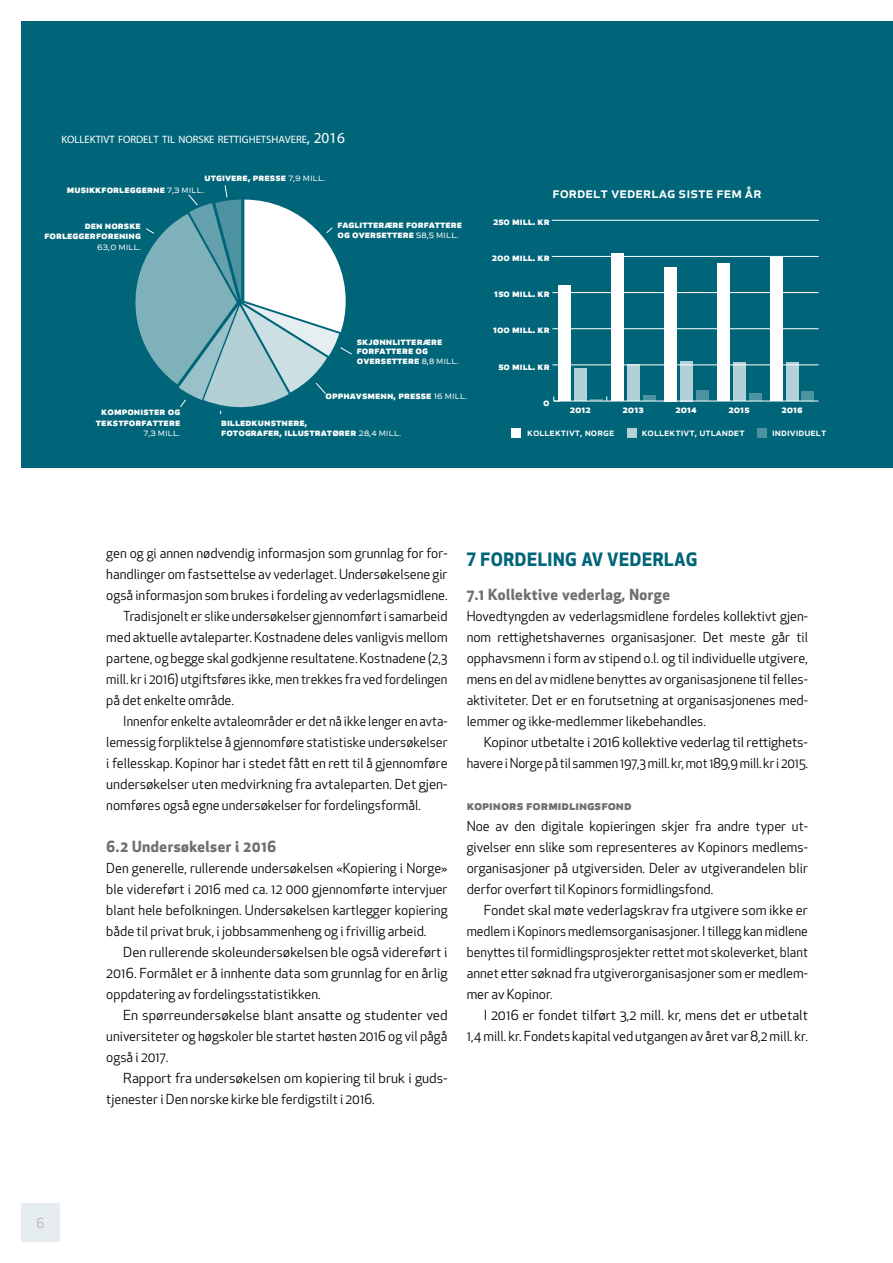
<style>
.page{position:relative;width:893px;height:1263px;background:#fff}
.page>*{position:absolute;margin:0;border:0;box-sizing:border-box;transform-origin:0 0}
.t1{font:700 18px "Apex New";letter-spacing:.03em;color:#006578}
.t2{font:500 15.3px "Apex New";color:#fff}
.t3{font:700 15px "Apex New";letter-spacing:.03em;color:#706f6f}
.t4{font:13.5px/21px "Apex New";color:#000;text-align:justify}
.t5{font:13.5px/21px "Apex New";color:#000;text-align:justify;scale:1.04 1}
.t6{font:13.5px "Apex New";color:#000;scale:.96 1}
.t7{font:700 13.5px "Apex New";color:#706f6f}
.t8{font:13.5px "Apex New";color:#b3b2b2}
.t9{font:700 10.65px/10.4px "Apex New";letter-spacing:.005em;color:#fff}
.t10{font:500 10.65px "Apex New";color:#fff}
.t11{font:10.65px "Apex New";letter-spacing:.005em;color:#fff}
.s1{font-size:15.3px}
.s2{font-weight:400}
</style>
<div class="page">
<div style="left:21px;top:1203px;width:39px;height:39px;background:#e5edf0"></div>
<div style="left:21px;top:21px;width:872px;height:447px;background:#006578"></div>
<div style="left:511px;top:429px;width:10px;height:9px;background:#fff"></div>
<div style="left:627px;top:429px;width:10px;height:9px;background:#b2d0d6"></div>
<div style="left:758px;top:429px;width:9px;height:9px;background:#4c92a0"></div>
<hr style="left:554px;top:401px;width:264px;height:1px;background:#fff">
<svg style="left:553px;top:396px;width:7px;height:6px"></svg>
<hr style="left:552px;top:365px;width:266px;height:1px;background:#fff">
<hr style="left:552px;top:328px;width:266px;height:1px;background:#fff">
<hr style="left:552px;top:292px;width:266px;height:1px;background:#fff">
<hr style="left:552px;top:256px;width:267px;height:1px;background:#fff">
<hr style="left:552px;top:220px;width:267px;height:1px;background:#fff">
<svg style="left:590px;top:396px;width:17px;height:5px"></svg>
<div style="left:643px;top:396px;width:12px;height:5px;background:#4c92a0"></div>
<div style="left:696px;top:391px;width:12px;height:10px;background:#4c92a0"></div>
<div style="left:749px;top:393px;width:12px;height:8px;background:#4c92a0"></div>
<div style="left:802px;top:391px;width:12px;height:10px;background:#4c92a0"></div>
<div style="left:574px;top:369px;width:13px;height:32px;background:#b2d0d6"></div>
<div style="left:627px;top:364px;width:13px;height:37px;background:#b2d0d6"></div>
<div style="left:680px;top:361px;width:12px;height:40px;background:#b2d0d6"></div>
<div style="left:733px;top:362px;width:12px;height:39px;background:#b2d0d6"></div>
<div style="left:786px;top:362px;width:12px;height:39px;background:#b2d0d6"></div>
<div style="left:558px;top:285px;width:13px;height:116px;background:#fff"></div>
<div style="left:611px;top:254px;width:13px;height:147px;background:#fff"></div>
<div style="left:664px;top:267px;width:13px;height:134px;background:#fff"></div>
<div style="left:717px;top:264px;width:13px;height:137px;background:#fff"></div>
<div style="left:770px;top:258px;width:12px;height:143px;background:#fff"></div>
<svg style="left:135px;top:185px;width:217px;height:229px"></svg>
<p class="t10" style="left:61px;top:133px;width:285px">KOLLEKTIVT FORDELT TIL NORSKE RETTIGHETSHAVERE<span class="s1">, 2016</span></p>
<p class="t9" style="left:204px;top:171px;width:122px">utgivere, presse <span class="s2">7,9 mill.</span></p>
<p class="t9" style="left:67px;top:183px;width:139px">musikkforleggerne <span class="s2">7,3 mill.</span></p>
<p class="t9" style="left:338px;top:218px;width:126px">faglitterære forfattere og oversettere <span class="s2">58,5 mill.</span></p>
<p class="t9" style="left:44px;top:219px;width:98px;text-align:right">den norske forleggerforening</p>
<p class="t11" style="left:97px;top:239px;width:45px">63,0 mill.</p>
<p class="t9" style="left:96px;top:406px;width:86px;text-align:center">komponister og tekstforfattere</p>
<p class="t11" style="left:144px;top:426px;width:38px">7,3 mill.</p>
<p class="t9" style="left:357px;top:331px;width:103px;line-height:19.5px">skjønnlitterære oversettere <span class="s2">8,8 mill.</span></p>
<p class="t9" style="left:326px;top:390px;width:143px">opphavsmenn, presse <span class="s2">16 mill.</span></p>
<p class="t9" style="left:221px;top:416px;width:181px;line-height:9.9px">billedkunstnere,<br>fotografer, illustratører <span class="s2">28,4 mill.</span></p>
<p class="t9" style="left:357px;top:344px;width:73px">forfattere og</p>
<p class="t2" style="left:552px;top:182px;width:211px">fordelt vederlag siste fem år</p>
<p class="t9" style="left:493px;top:215px;width:58px">250 mill. kr</p>
<p class="t9" style="left:492px;top:252px;width:59px">200 mill. kr</p>
<p class="t9" style="left:494px;top:288px;width:57px">150 mill. kr</p>
<p class="t9" style="left:493px;top:324px;width:58px">100 mill. kr</p>
<p class="t9" style="left:498px;top:360px;width:53px">50 mill. kr</p>
<p class="t9" style="left:543px;top:396px;width:8px">0</p>
<p class="t9" style="left:570px;top:404px;width:23px">2012</p>
<p class="t9" style="left:623px;top:404px;width:23px">2013</p>
<p class="t9" style="left:675px;top:404px;width:23px">2014</p>
<p class="t9" style="left:728px;top:404px;width:23px">2015</p>
<p class="t9" style="left:781px;top:404px;width:23px">2016</p>
<p class="t10" style="left:527px;top:425px;width:89px">kollektivt, norge</p>
<p class="t10" style="left:642px;top:425px;width:104px">kollektivt, utlandet</p>
<p class="t10" style="left:772px;top:425px;width:56px">individuelt</p>
<p class="t8" style="left:37px;top:1214px;width:9px">6</p>
<p class="t4" style="left:106px;top:543px;width:343px">gen og gi annen nødvendig informasjon som grunnlag for for-</p>
<p class="t4" style="left:106px;top:564px;width:343px">handlinger om fastsettelse av vederlaget. Undersøkelsene gir</p>
<p class="t4" style="left:106px;top:585px;width:343px">også informasjon som brukes i fordeling av vederlagsmidlene.</p>
<p class="t4" style="left:123px;top:606px;width:326px">Tradisjonelt er slike undersøkelser gjennomført i samarbeid</p>
<p class="t4" style="left:106px;top:627px;width:343px">med aktuelle avtaleparter. Kostnadene deles vanligvis mellom</p>
<p class="t4" style="left:106px;top:648px;width:343px">partene, og begge skal godkjenne resultatene. Kostnadene (2,3</p>
<p class="t4" style="left:106px;top:669px;width:343px">mill. kr i 2016) utgiftsføres ikke, men trekkes fra ved fordelingen</p>
<p class="t4" style="left:106px;top:690px;width:129px">på det enkelte område.</p>
<p class="t6" style="left:123px;top:713px;width:339px">Innenfor enkelte avtaleområder er det nå ikke lenger en avta-</p>
<p class="t4" style="left:106px;top:732px;width:343px">lemessig forpliktelse å gjennomføre statistiske undersøkelser</p>
<p class="t4" style="left:106px;top:753px;width:343px">i fellesskap. Kopinor har i stedet fått en rett til å gjennomføre</p>
<p class="t4" style="left:106px;top:774px;width:343px">undersøkelser uten medvirkning fra avtaleparten. Det gjen-</p>
<p class="t4" style="left:106px;top:795px;width:316px">nomføres også egne undersøkelser for fordelingsformål.</p>
<p class="t3" style="left:106px;top:836px;width:172px">6.2 Undersøkelser i 2016</p>
<p class="t4" style="left:106px;top:858px;width:343px">Den generelle, rullerende undersøkelsen «Kopiering i Norge» ble videreført i 2016 med ca. 12 000 gjennomførte intervjuer blant hele befolkningen. Undersøkelsen kartlegger kopiering både til privat bruk, i jobbsammenheng og i frivillig arbeid.</p>
<p class="t5" style="left:106px;top:942px;width:330px;text-indent:17px">Den rullerende skoleundersøkelsen ble også videreført i 2016. Formålet er å innhente data som grunnlag for en årlig oppdatering av fordelingsstatistikken.</p>
<p class="t5" style="left:106px;top:1005px;width:330px;text-indent:17px">En spørreundersøkelse blant ansatte og studenter ved universiteter og høgskoler ble startet høsten 2016 og vil pågå også i 2017.</p>
<p class="t5" style="left:106px;top:1068px;width:330px;text-indent:17px">Rapport fra undersøkelsen om kopiering til bruk i guds&shy;tjenester i Den norske kirke ble ferdigstilt i 2016.</p>
<h1 class="t1" style="left:467px;top:546px;width:232px">7 FORDELING AV VEDERLAG</h1>
<p class="t3" style="left:467px;top:584px;width:205px">7.1 Kollektive vederlag, Norge</p>
<p class="t4" style="left:467px;top:606px;width:343px">Hovedtyngden av vederlagsmidlene fordeles kollektivt gjen&shy;nom rettighetshavernes organisasjoner. Det meste går til opphavsmenn i form av stipend o.l. og til individuelle utgivere, mens en del av midlene benyttes av organisasjonene til felles&shy;aktiviteter. Det er en forutsetning at organisasjonenes med&shy;lemmer og ikke-medlemmer likebehandles.</p>
<p class="t5" style="left:467px;top:732px;width:330px;text-align:right">Kopinor utbetalte i 2016 kollektive vederlag til rettighets&shy;havere i Norge på til sammen 197,3 mill. kr, mot 189,9 mill. kr i 2015.</p>
<p class="t7" style="left:467px;top:795px;width:166px">Kopinors formidlingsfond</p>
<p class="t4" style="left:467px;top:816px;width:343px">Noe av den digitale kopieringen skjer fra andre typer ut&shy;givelser enn slike som representeres av Kopinors medlems&shy;organisasjoner på utgiversiden. Deler av utgiverandelen blir derfor overført til Kopinors formidlingsfond.</p>
<p class="t4" style="left:467px;top:900px;width:343px;text-indent:17px">Fondet skal møte vederlagskrav fra utgivere som ikke er medlem i Kopinors medlemsorganisasjoner. I tillegg kan midlene benyttes til formidlingsprosjekter rettet mot skoleverket, blant annet etter søknad fra utgiverorganisasjoner som er medlem&shy;mer av Kopinor.</p>
<p class="t5" style="left:467px;top:1005px;width:330px;text-align:right">I 2016 er fondet tilført 3,2 mill. kr, mens det er utbetalt<br>1,4 mill. kr. Fondets kapital ved utgangen av året var 8,2 mill. kr.</p>
</div>
